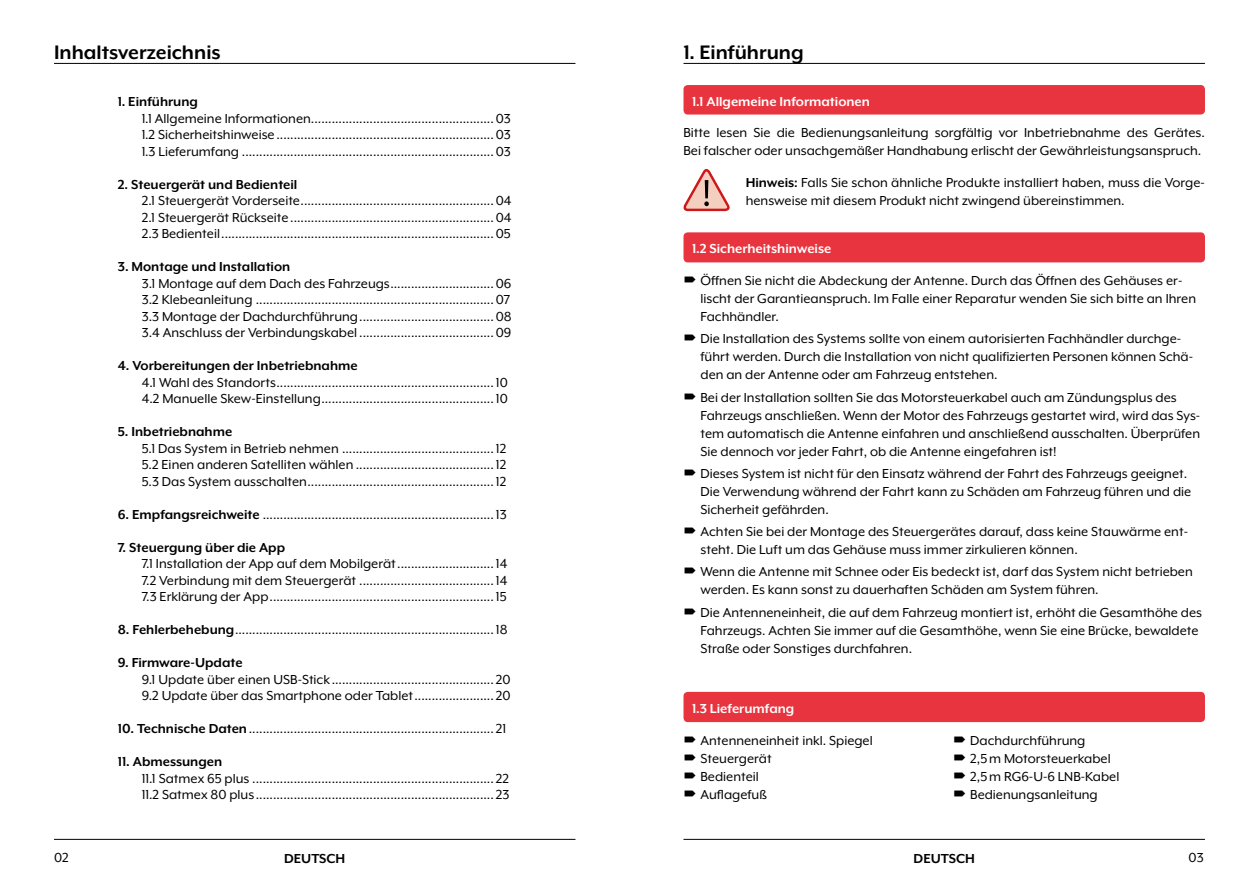
<style>
.page{position:relative;width:1259px;height:893px;background:#fff}
.page>*{position:absolute;margin:0;border:0;box-sizing:border-box;transform-origin:0 0}
.t1{font:700 22.5px "Mr Eaves XL Mod OT";color:#000}
.t2{font:15px/18px "Mr Eaves XL Mod OT";color:#000}
.t3{font:700 15px "Mr Eaves XL Mod OT";color:#000}
.t4{font:700 15px "Mr Eaves XL Mod OT";color:#fff}
.s1{font-weight:700}
</style>
<div class="page">
<hr style="left:54px;top:63px;width:521px;height:1px;background:#000">
<hr style="left:54px;top:839px;width:521px;height:1px;background:#000">
<hr style="left:683px;top:63px;width:522px;height:1px;background:#000">
<hr style="left:683px;top:839px;width:522px;height:1px;background:#000">
<svg style="left:683px;top:169px;width:47px;height:43px"></svg>
<div style="left:683px;top:85px;width:522px;height:30px;background:#e7343f;border-radius:4px"></div>
<div style="left:683px;top:232px;width:522px;height:30px;background:#e7343f;border-radius:4px"></div>
<div style="left:683px;top:692px;width:522px;height:30px;background:#e7343f;border-radius:4px"></div>
<h1 class="t1" style="left:54px;top:41px;width:168px">Inhaltsverzeichnis</h1>
<p class="t3" style="left:118px;top:94px;width:82px">1. Einführung</p>
<p class="t2" style="left:142px;top:110px;width:371px;line-height:16.5px;text-align:justify">1.1 Allgemeine Informationen.....................................................03<br>1.2 Sicherheitshinweise...............................................................03<br>1.3 Lieferumfang .........................................................................03</p>
<p class="t3" style="left:118px;top:177px;width:181px">2. Steuergerät und Bedienteil</p>
<p class="t2" style="left:142px;top:192px;width:371px;line-height:16.5px;text-align:justify">2.1 Steuergerät Vorderseite........................................................04<br>2.1 Steuergerät Rückseite...........................................................04<br>2.3 Bedienteil...............................................................................05</p>
<p class="t3" style="left:118px;top:259px;width:174px">3. Montage und Installation</p>
<p class="t2" style="left:142px;top:275px;width:371px;line-height:16.5px;text-align:justify">3.1 Montage auf dem Dach des Fahrzeugs..............................06<br>3.2 Klebeanleitung .....................................................................07<br>3.3 Montage der Dachdurchführung.......................................08<br>3.4 Anschluss der Verbindungskabel .......................................09</p>
<p class="t3" style="left:118px;top:358px;width:241px">4. Vorbereitungen der Inbetriebnahme</p>
<p class="t2" style="left:142px;top:374px;width:368px;line-height:16.5px">4.1 Wahl des Standorts...............................................................10<br>4.2 Manuelle Skew-Einstellung..................................................10</p>
<p class="t3" style="left:118px;top:424px;width:116px">5. Inbetriebnahme</p>
<p class="t2" style="left:142px;top:440px;width:366px;line-height:16.5px;text-align:justify">5.1 Das System in Betrieb nehmen ............................................12<br>5.2 Einen anderen Satelliten wählen ........................................12<br>5.3 Das System ausschalten......................................................12</p>
<p class="t2" style="left:118px;top:505px;width:390px"><span class="s1">6. Empfangsreichweite</span> ...................................................................13</p>
<p class="t3" style="left:118px;top:540px;width:169px">7. Steuergung über die App</p>
<p class="t2" style="left:142px;top:555px;width:367px;line-height:16.5px;text-align:justify">7.1 Installation der App auf dem Mobilgerät............................14<br>7.2 Verbindung mit dem Steuergerät .......................................14<br>7.3 Erklärung der App.................................................................15</p>
<p class="t2" style="left:118px;top:621px;width:391px"><span class="s1">8. Fehlerbehebung</span>...........................................................................18</p>
<p class="t3" style="left:118px;top:655px;width:126px">9. Firmware-Update</p>
<p class="t2" style="left:142px;top:671px;width:370px;line-height:16.5px">9.1 Update über einen USB-Stick............................................... 20<br>9.2 Update über das Smartphone oder Tablet....................... 20</p>
<p class="t2" style="left:118px;top:720px;width:390px"><span class="s1">10. Technische Daten</span>....................................................................... 21</p>
<p class="t3" style="left:118px;top:754px;width:106px">11. Abmessungen</p>
<p class="t2" style="left:142px;top:770px;width:369px;line-height:16.5px">11.1 Satmex 65 plus ...................................................................... 22<br>11.2 Satmex 80 plus..................................................................... 23</p>
<h1 class="t1" style="left:683px;top:41px;width:122px">1. Einführung</h1>
<p class="t4" style="left:692px;top:94px;width:179px">1.1 Allgemeine Informationen</p>
<p class="t2" style="left:683px;top:123px;width:523px">Bitte lesen Sie die Bedienungsanleitung sorgfältig vor Inbetriebnahme des Gerätes.<br>Bei falscher oder unsachgemäßer Handhabung erlischt der Gewährleistungsanspruch.</p>
<p class="t2" style="left:746px;top:174px;width:461px"><span class="s1">Hinweis:</span> Falls Sie schon ähnliche Produkte installiert haben, muss die Vorge&shy;hensweise mit diesem Produkt nicht zwingend übereinstimmen.</p>
<p class="t4" style="left:692px;top:241px;width:141px">1.2 Sicherheitshinweise</p>
<p class="t2" style="left:700px;top:272px;width:497px">Öffnen Sie nicht die Abdeckung der Antenne. Durch das Öffnen des Gehäuses er&shy;lischt der Garantieanspruch. Im Falle einer Reparatur wenden Sie sich bitte an Ihren<br>Fachhändler.</p>
<p class="t2" style="left:700px;top:330px;width:494px">Die Installation des Systems sollte von einem autorisierten Fachhändler durchge&shy;führt werden. Durch die Installation von nicht qualifizierten Personen können Schä&shy;den an der Antenne oder am Fahrzeug entstehen.</p>
<p class="t2" style="left:700px;top:388px;width:501px">Bei der Installation sollten Sie das Motorsteuerkabel auch am Zündungsplus des Fahrzeugs anschließen. Wenn der Motor des Fahrzeugs gestartet wird, wird das Sys&shy;tem automatisch die Antenne einfahren und anschließend ausschalten. Überprüfen Sie dennoch vor jeder Fahrt, ob die Antenne eingefahren ist!</p>
<p class="t2" style="left:700px;top:464px;width:492px">Dieses System ist nicht für den Einsatz während der Fahrt des Fahrzeugs geeignet.<br>Die Verwendung während der Fahrt kann zu Schäden am Fahrzeug führen und die<br>Sicherheit gefährden.</p>
<p class="t2" style="left:700px;top:523px;width:489px">Achten Sie bei der Montage des Steuergerätes darauf, dass keine Stauwärme ent&shy;steht. Die Luft um das Gehäuse muss immer zirkulieren können.</p>
<p class="t2" style="left:700px;top:563px;width:494px">Wenn die Antenne mit Schnee oder Eis bedeckt ist, darf das System nicht betrieben werden. Es kann sonst zu dauerhaften Schäden am System führen.</p>
<p class="t2" style="left:700px;top:603px;width:503px">Die Antenneneinheit, die auf dem Fahrzeug montiert ist, erhöht die Gesamthöhe des<br>Fahrzeugs. Achten Sie immer auf die Gesamthöhe, wenn Sie eine Brücke, bewaldete<br>Straße oder Sonstiges durchfahren.</p>
<p class="t4" style="left:692px;top:701px;width:104px">1.3 Lieferumfang</p>
<p class="t2" style="left:700px;top:731px;width:174px">Antenneneinheit inkl. Spiegel<br>Steuergerät<br>Bedienteil<br>Auflagefuß</p>
<p class="t2" style="left:970px;top:731px;width:151px">Dachdurchführung<br>2,5m Motorsteuerkabel<br>2,5m RG6-U-6 LNB-Kabel<br>Bedienungsanleitung</p>
<p class="t2" style="left:54px;top:849px;width:16px">02</p>
<p class="t2" style="left:1188px;top:849px;width:17px">03</p>
<p class="t3" style="left:284px;top:851px;width:63px">DEUTSCH</p>
<p class="t3" style="left:913px;top:851px;width:63px">DEUTSCH</p>
</div>
